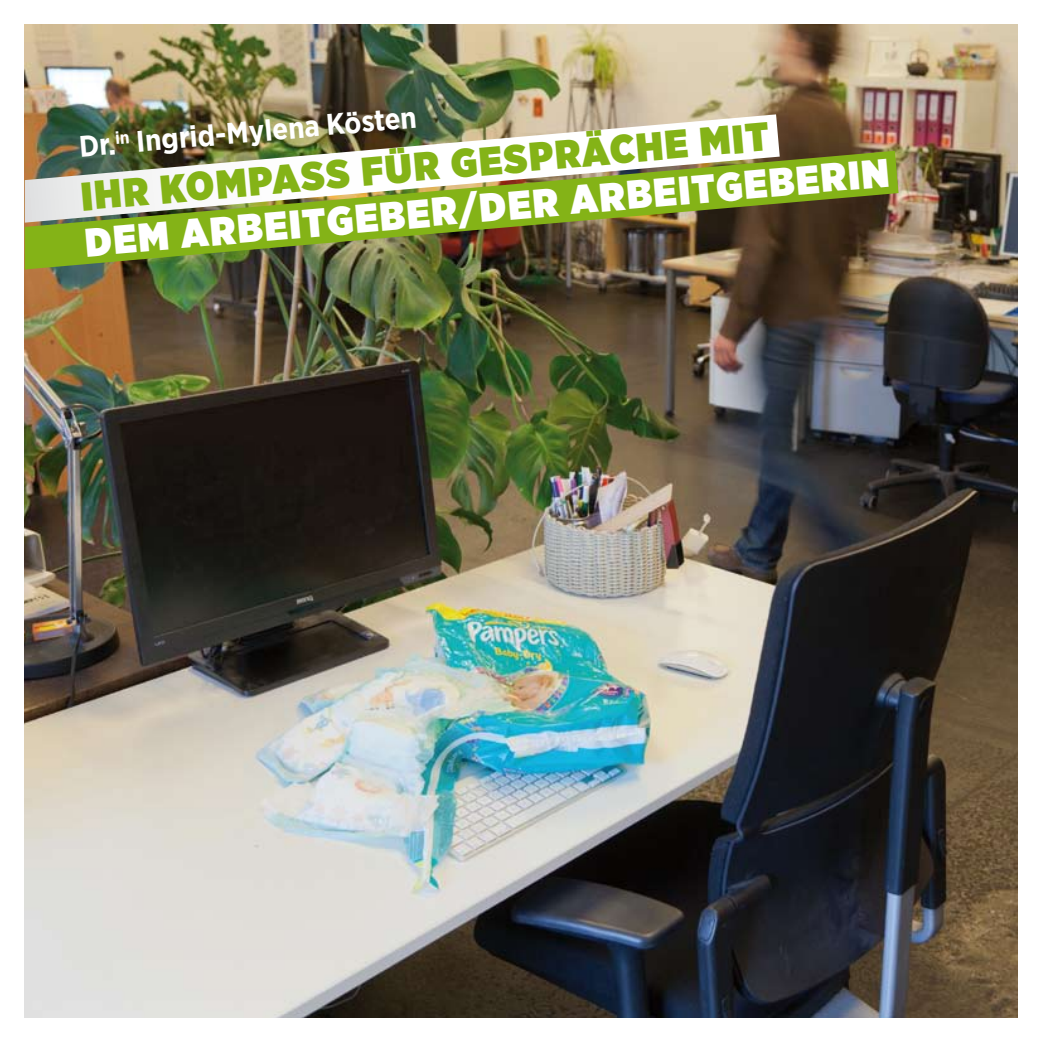
<style>
.page{position:relative;width:1042px;height:1042px;background:#fff}
.page>*{position:absolute;margin:0;border:0;box-sizing:border-box;transform-origin:0 0}
.t1{font:900 40.07px "Gotham Narrow";color:#fff}
.t2{font:900 40.07px "Gotham Narrow";color:#84b317}
.t3{font:700 29.75px "Gotham Narrow";color:#fff}
</style>
<div class="page">
<img style="left:25px;top:25px;width:992px;height:992px">
<img style="left:25px;top:114px;width:755px;height:37px">
<img style="left:25px;top:151px;width:873px;height:118px">
<p class="t3" style="left:77px;top:128px;width:344px;rotate:-5deg">Dr.<sup>in</sup> Ingrid-Mylena Kösten</p>
<p class="t2" style="left:79px;top:169px;width:692px;rotate:-5deg">ihr kompass für gespräche mit</p>
<p class="t1" style="left:83px;top:216px;width:808px;rotate:-5deg">dem arbeitgeber/der arbeitgeberin</p>
</div>
